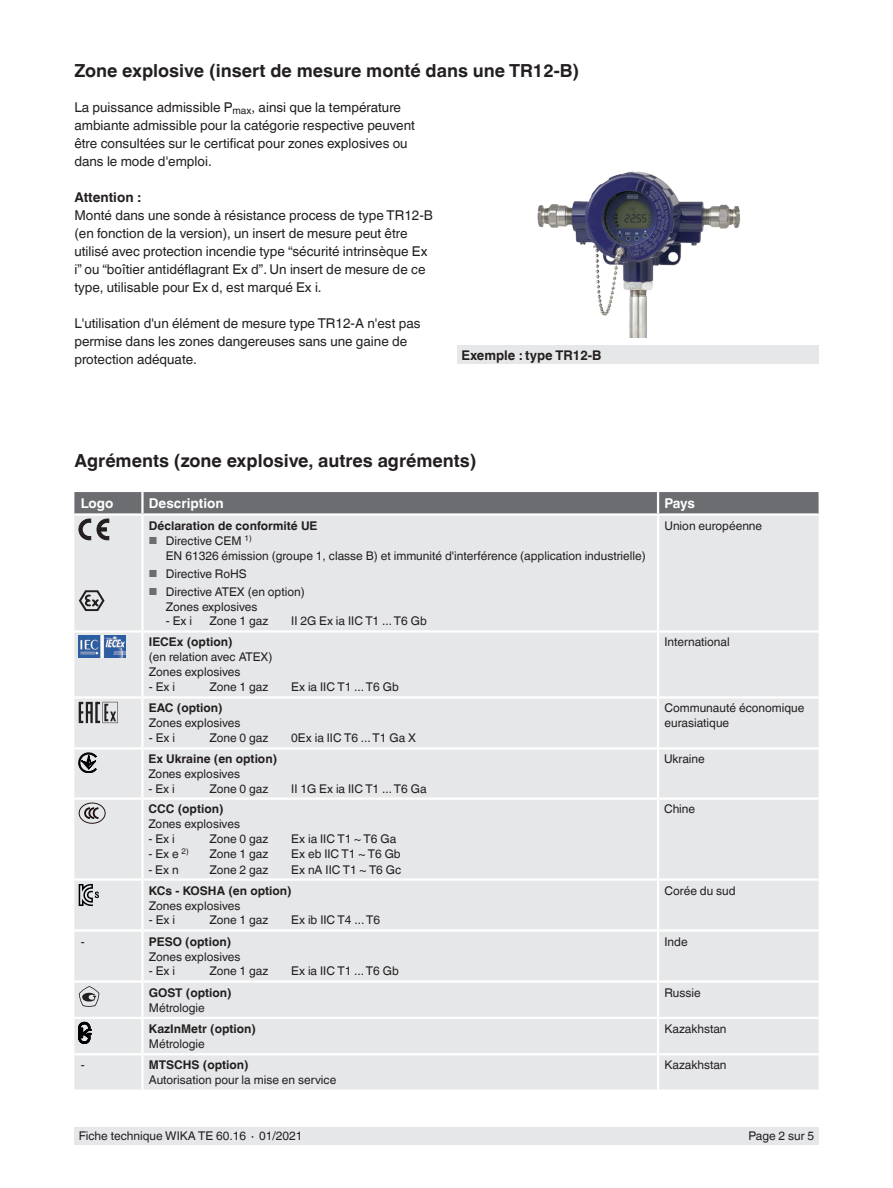
<style>
.page{position:relative;width:893px;height:1188px;background:#fff}
.page>*{position:absolute;margin:0;border:0;box-sizing:border-box;transform-origin:0 0}
.t1{font:700 18px "Helvetica World";color:#231f20}
.t2{font:13.5px/18px "Helvetica World";color:#231f20}
.t3{font:700 13.5px "Helvetica World";color:#fff}
.t4{font:700 13.5px "Helvetica World";color:#231f20}
.t5{font:700 13.35px "Helvetica World";color:#231f20}
.t6{font:12px/15px "Helvetica World";color:#231f20}
.t7{font:700 12px "Helvetica World";color:#231f20}
.s1{font-size:10.2px;color:#6c6d70}
</style>
<div class="page">
<div style="left:74px;top:1128px;width:745px;height:17px;background:#e6e7e9"></div>
<img style="left:537px;top:171px;width:203px;height:167px">
<div style="left:457px;top:346px;width:362px;height:18px;background:#e6e7e9"></div>
<div style="left:74px;top:540px;width:745px;height:550px;background:#e6e7e9"></div>
<hr style="left:142px;top:696px;width:516px;height:3px;background:#fff">
<hr style="left:142px;top:878px;width:516px;height:3px;background:#fff">
<hr style="left:142px;top:1017px;width:516px;height:2px;background:#fff">
<hr style="left:141px;top:932px;width:3px;height:48px;background:#fff">
<hr style="left:657px;top:932px;width:2px;height:48px;background:#fff">
<hr style="left:141px;top:1019px;width:3px;height:34px;background:#fff">
<hr style="left:657px;top:1019px;width:2px;height:34px;background:#fff">
<hr style="left:142px;top:747px;width:516px;height:3px;background:#fff">
<hr style="left:658px;top:747px;width:161px;height:3px;background:#fff">
<hr style="left:74px;top:630px;width:68px;height:3px;background:#fff">
<hr style="left:657px;top:750px;width:2px;height:47px;background:#fff">
<hr style="left:74px;top:1053px;width:68px;height:2px;background:#fff">
<hr style="left:142px;top:1053px;width:516px;height:2px;background:#fff">
<hr style="left:141px;top:1055px;width:3px;height:35px;background:#fff">
<hr style="left:658px;top:1053px;width:161px;height:2px;background:#fff">
<hr style="left:657px;top:1055px;width:2px;height:35px;background:#fff">
<hr style="left:142px;top:630px;width:516px;height:3px;background:#fff">
<hr style="left:658px;top:630px;width:161px;height:3px;background:#fff">
<hr style="left:658px;top:696px;width:161px;height:3px;background:#fff">
<hr style="left:74px;top:747px;width:68px;height:3px;background:#fff">
<hr style="left:141px;top:750px;width:3px;height:47px;background:#fff">
<hr style="left:142px;top:797px;width:516px;height:3px;background:#fff">
<hr style="left:74px;top:696px;width:68px;height:3px;background:#fff">
<hr style="left:74px;top:878px;width:68px;height:3px;background:#fff">
<hr style="left:141px;top:881px;width:3px;height:48px;background:#fff">
<hr style="left:74px;top:1017px;width:68px;height:2px;background:#fff">
<hr style="left:658px;top:878px;width:161px;height:3px;background:#fff">
<hr style="left:657px;top:881px;width:2px;height:48px;background:#fff">
<hr style="left:658px;top:1017px;width:161px;height:2px;background:#fff">
<hr style="left:658px;top:797px;width:161px;height:3px;background:#fff">
<hr style="left:657px;top:800px;width:2px;height:78px;background:#fff">
<hr style="left:74px;top:797px;width:68px;height:3px;background:#fff">
<hr style="left:141px;top:800px;width:3px;height:78px;background:#fff">
<hr style="left:657px;top:516px;width:2px;height:114px;background:#fff">
<hr style="left:657px;top:633px;width:2px;height:63px;background:#fff">
<hr style="left:141px;top:516px;width:3px;height:114px;background:#fff">
<hr style="left:141px;top:633px;width:3px;height:63px;background:#fff">
<hr style="left:74px;top:929px;width:68px;height:3px;background:#fff">
<hr style="left:142px;top:929px;width:516px;height:3px;background:#fff">
<hr style="left:658px;top:929px;width:161px;height:3px;background:#fff">
<hr style="left:74px;top:980px;width:68px;height:3px;background:#fff">
<hr style="left:142px;top:980px;width:516px;height:3px;background:#fff">
<hr style="left:658px;top:980px;width:161px;height:3px;background:#fff">
<hr style="left:657px;top:699px;width:2px;height:48px;background:#fff">
<hr style="left:657px;top:983px;width:2px;height:34px;background:#fff">
<hr style="left:141px;top:699px;width:3px;height:48px;background:#fff">
<hr style="left:141px;top:983px;width:3px;height:34px;background:#fff">
<svg style="left:74px;top:492px;width:745px;height:48px;background:#afb0b3"></svg>
<svg style="left:79px;top:590px;width:26px;height:21px"></svg>
<img style="left:79px;top:636px;width:47px;height:21px">
<svg style="left:79px;top:702px;width:39px;height:21px"></svg>
<svg style="left:79px;top:753px;width:17px;height:20px"></svg>
<svg style="left:79px;top:803px;width:27px;height:21px"></svg>
<svg style="left:79px;top:884px;width:20px;height:22px"></svg>
<svg style="left:79px;top:986px;width:20px;height:21px"></svg>
<svg style="left:79px;top:1022px;width:12px;height:22px"></svg>
<h1 class="t1" style="left:74px;top:60px;width:506px">Zone explosive (insert de mesure monté dans une TR12-B)</h1>
<p class="t2" style="left:74px;top:98px;width:342px">La puissance admissible P<sub>max</sub>, ainsi que la température ambiante admissible pour la catégorie respective peuvent être consultées sur le certificat pour zones explosives ou dans le mode d'emploi.</p>
<p class="t4" style="left:74px;top:189px;width:68px">Attention :</p>
<p class="t2" style="left:74px;top:206px;width:360px">Monté dans une sonde à résistance process de type TR12-B (en fonction de la version), un insert de mesure peut être utilisé avec protection incendie type “sécurité intrinsèque Ex i” ou “boîtier antidéflagrant Ex d”. Un insert de mesure de ce type, utilisable pour Ex d, est marqué Ex i.</p>
<p class="t2" style="left:74px;top:314px;width:348px">L'utilisation d'un élément de mesure type TR12-A n'est pas permise dans les zones dangereuses sans une gaine de protection adéquate.</p>
<p class="t5" style="left:461px;top:347px;width:142px">Exemple : type TR12-B</p>
<h1 class="t1" style="left:74px;top:450px;width:404px">Agréments (zone explosive, autres agréments)</h1>
<p class="t3" style="left:81px;top:496px;width:34px">Logo</p>
<p class="t3" style="left:149px;top:496px;width:76px">Description</p>
<p class="t3" style="left:664px;top:496px;width:32px">Pays</p>
<p class="t7" style="left:149px;top:518px;width:170px">Déclaration de conformité UE</p>
<p class="t6" style="left:166px;top:533px;width:481px;text-indent:-17px"><span class="s1">■</span> Directive CEM <sup>1)<br></sup>EN 61326 émission (groupe 1, classe B) et immunité d'interférence (application industrielle)</p>
<p class="t6" style="left:149px;top:566px;width:99px"><span class="s1">■</span> Directive RoHS</p>
<p class="t6" style="left:166px;top:584px;width:140px;text-indent:-17px"><span class="s1">■</span> Directive ATEX (en option)<br>Zones explosives</p>
<p class="t6" style="left:166px;top:613px;width:28px">- Ex i</p>
<p class="t6" style="left:209px;top:613px;width:60px">Zone 1 gaz</p>
<p class="t6" style="left:291px;top:613px;width:137px">II 2G Ex ia IIC T1 ... T6 Gb</p>
<p class="t6" style="left:664px;top:518px;width:99px">Union européenne</p>
<p class="t7" style="left:149px;top:635px;width:85px">IECEx (option)</p>
<p class="t6" style="left:149px;top:650px;width:125px">(en relation avec ATEX)<br>Zones explosives</p>
<p class="t6" style="left:149px;top:679px;width:28px">- Ex i</p>
<p class="t6" style="left:209px;top:679px;width:60px">Zone 1 gaz</p>
<p class="t6" style="left:291px;top:679px;width:109px">Ex ia IIC T1 ... T6 Gb</p>
<p class="t7" style="left:149px;top:701px;width:75px">EAC (option)</p>
<p class="t6" style="left:149px;top:716px;width:93px">Zones explosives</p>
<p class="t6" style="left:149px;top:730px;width:28px">- Ex i</p>
<p class="t6" style="left:209px;top:730px;width:60px">Zone 0 gaz</p>
<p class="t6" style="left:291px;top:730px;width:126px">0Ex ia IIC T6 ... T1 Ga X</p>
<p class="t7" style="left:148px;top:752px;width:130px">Ex Ukraine (en option)</p>
<p class="t6" style="left:148px;top:766px;width:93px">Zones explosives</p>
<p class="t6" style="left:148px;top:781px;width:28px">- Ex i</p>
<p class="t6" style="left:209px;top:781px;width:60px">Zone 0 gaz</p>
<p class="t6" style="left:291px;top:781px;width:137px">II 1G Ex ia IIC T1 ... T6 Ga</p>
<p class="t7" style="left:148px;top:802px;width:77px">CCC (option)</p>
<p class="t6" style="left:148px;top:817px;width:93px">Zones explosives</p>
<p class="t6" style="left:148px;top:831px;width:28px">- Ex i</p>
<p class="t6" style="left:209px;top:831px;width:60px">Zone 0 gaz</p>
<p class="t6" style="left:291px;top:831px;width:107px">Ex ia IIC T1 ~ T6 Ga</p>
<p class="t6" style="left:148px;top:847px;width:42px">- Ex e <sup>2)</sup></p>
<p class="t6" style="left:209px;top:847px;width:60px">Zone 1 gaz</p>
<p class="t6" style="left:291px;top:847px;width:111px">Ex eb IIC T1 ~ T6 Gb</p>
<p class="t6" style="left:148px;top:862px;width:32px">- Ex n</p>
<p class="t6" style="left:209px;top:862px;width:60px">Zone 2 gaz</p>
<p class="t6" style="left:291px;top:862px;width:112px">Ex nA IIC T1 ~ T6 Gc</p>
<p class="t7" style="left:149px;top:883px;width:144px">KCs - KOSHA (en option)</p>
<p class="t6" style="left:149px;top:898px;width:93px">Zones explosives</p>
<p class="t6" style="left:149px;top:913px;width:28px">- Ex i</p>
<p class="t6" style="left:209px;top:913px;width:60px">Zone 1 gaz</p>
<p class="t6" style="left:291px;top:913px;width:90px">Ex ib IIC T4 ... T6</p>
<p class="t6" style="left:81px;top:934px;width:5px">-</p>
<p class="t7" style="left:149px;top:934px;width:84px">PESO (option)</p>
<p class="t6" style="left:149px;top:949px;width:93px">Zones explosives</p>
<p class="t6" style="left:149px;top:964px;width:28px">- Ex i</p>
<p class="t6" style="left:209px;top:964px;width:60px">Zone 1 gaz</p>
<p class="t6" style="left:291px;top:964px;width:109px">Ex ia IIC T1 ... T6 Gb</p>
<p class="t7" style="left:149px;top:985px;width:84px">GOST (option)</p>
<p class="t6" style="left:149px;top:1000px;width:58px">Métrologie</p>
<p class="t7" style="left:149px;top:1022px;width:109px">KazInMetr (option)</p>
<p class="t6" style="left:149px;top:1036px;width:58px">Métrologie</p>
<p class="t6" style="left:81px;top:1058px;width:5px">-</p>
<p class="t7" style="left:149px;top:1058px;width:101px">MTSCHS (option)</p>
<p class="t6" style="left:149px;top:1073px;width:189px">Autorisation pour la mise en service</p>
<p class="t6" style="left:664px;top:635px;width:67px">International</p>
<p class="t6" style="left:664px;top:701px;width:142px">Communauté économique eurasiatique</p>
<p class="t6" style="left:664px;top:751px;width:42px">Ukraine</p>
<p class="t6" style="left:664px;top:802px;width:33px">Chine</p>
<p class="t6" style="left:664px;top:883px;width:73px">Corée du sud</p>
<p class="t6" style="left:664px;top:934px;width:25px">Inde</p>
<p class="t6" style="left:664px;top:985px;width:38px">Russie</p>
<p class="t6" style="left:664px;top:1021px;width:64px">Kazakhstan</p>
<p class="t6" style="left:664px;top:1058px;width:64px">Kazakhstan</p>
<p class="t6" style="left:79px;top:1129px;width:225px">Fiche technique WIKA TE 60.16 ∙ 01/2021</p>
<p class="t6" style="left:748px;top:1129px;width:67px">Page 2 sur 5</p>
</div>
